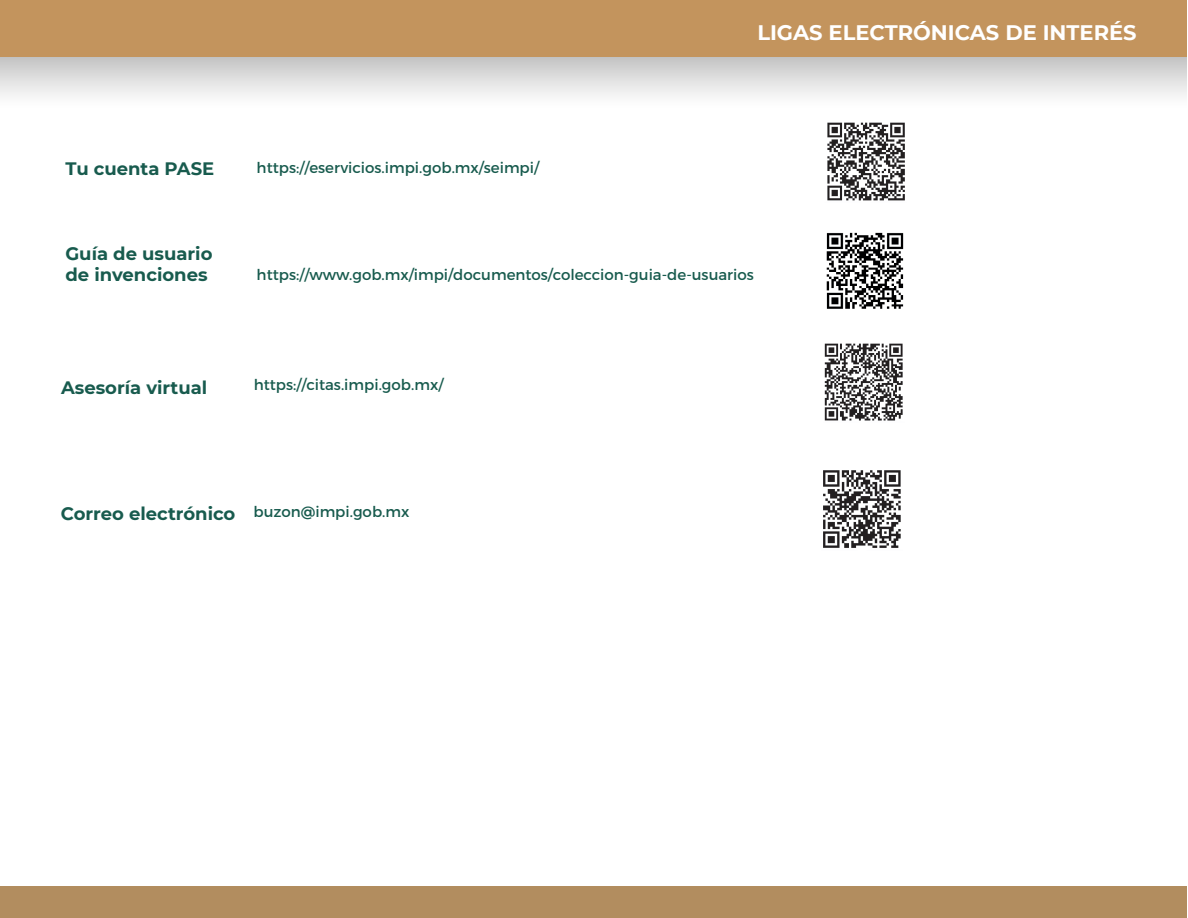
<style>
.page{position:relative;width:1188px;height:918px;background:#fff}
.page>*{position:absolute;margin:0;border:0;box-sizing:border-box;transform-origin:0 0}
.t1{font:700 21px "Montserrat";color:#fff}
.t2{font:700 18px/21.6px "Montserrat";color:#185b4e}
.t3{font:15px "Montserrat";color:#185b4e}
.s1{font-weight:400;font-size:15px}
</style>
<div class="page">
<svg style="left:0;top:57px;width:1187px;height:39px"></svg>
<div style="left:0;top:0;width:1187px;height:57px;background:#c3945d"></div>
<div style="left:0;top:887px;width:1187px;height:31px;background:#b28d5f"></div>
<img style="left:827px;top:122px;width:78px;height:79px">
<img style="left:824px;top:343px;width:79px;height:78px">
<img style="left:823px;top:470px;width:78px;height:78px">
<img style="left:826px;top:232px;width:78px;height:77px">
<p class="t2" style="left:65px;top:157px;width:150px">Tu cuenta PASE</p>
<p class="t3" style="left:257px;top:155px;width:284px">https://eservicios.impi.gob.mx/seimpi/</p>
<h1 class="t1" style="left:757px;top:17px;width:381px">LIGAS ELECTRÓNICAS DE INTERÉS</h1>
<p class="t2" style="left:65px;top:242px;width:149px">Guía de usuario de invenciones</p>
<p class="t2" style="left:61px;top:376px;width:148px">Asesoría virtual</p>
<p class="t3" style="left:257px;top:263px;width:499px">https://www.gob.mx/impi/documentos/coleccion-guia-de-usuarios</p>
<p class="t3" style="left:254px;top:373px;width:191px">https://citas.impi.gob.mx/</p>
<p class="t2" style="left:61px;top:502px;width:350px">Correo electrónico <span class="s1">buzon@impi.gob.mx</span></p>
</div>
